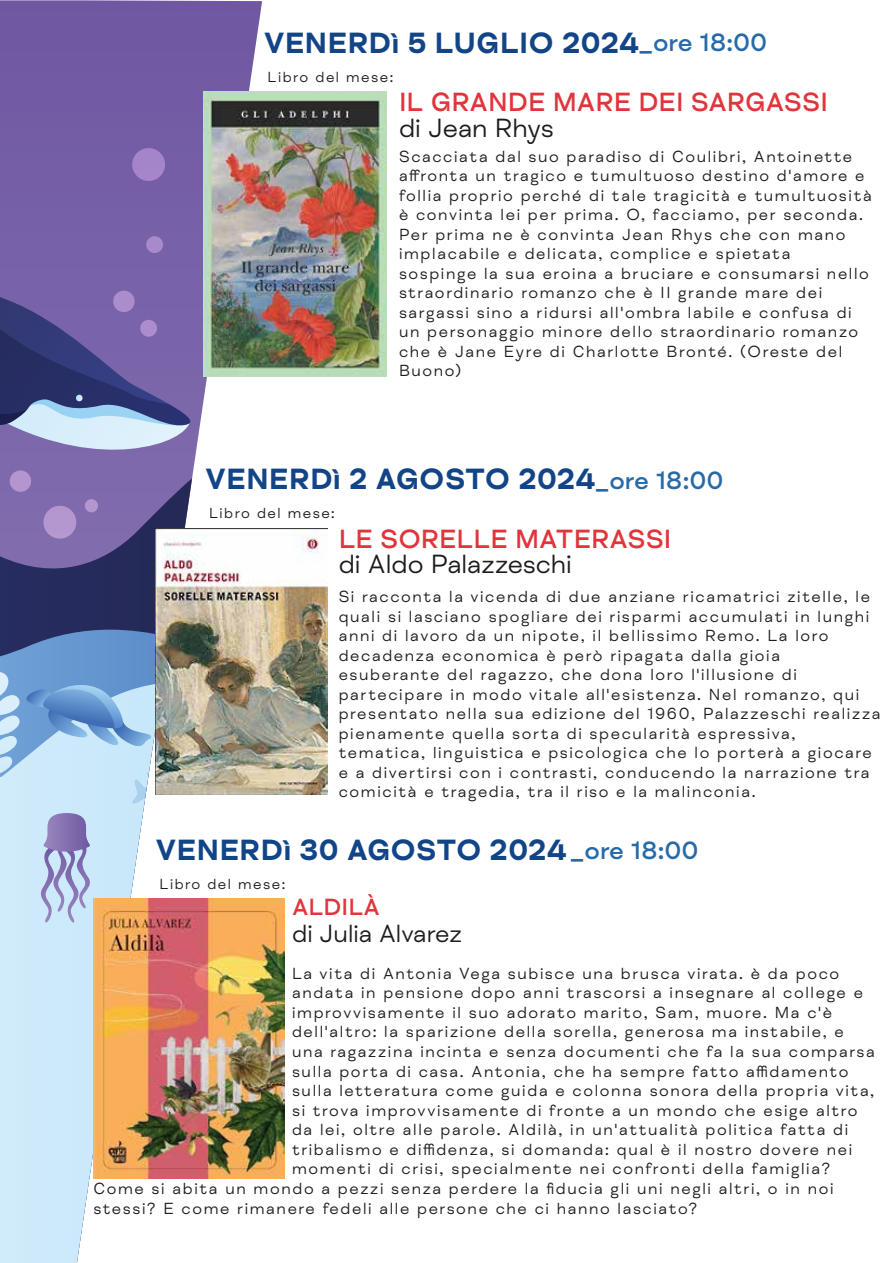
<style>
.page{position:relative;width:893px;height:1263px;background:#fff}
.page>*{position:absolute;margin:0;border:0;box-sizing:border-box;transform-origin:0 0}
.t1{font:700 30px "FS Meridian";color:#124488}
.t2{font:500 27px "FS Meridian";color:#e1353c}
.t3{font:27px "FS Meridian";color:#1d1d1b}
.t4{font:25.5px "FS Meridian";color:#1d1d1b}
.t5{font:500 24px "FS Meridian";color:#e1353c}
.t6{font:16.5px/19.5px "FS Meridian";letter-spacing:.1em;color:#1d1d1b}
.t7{font:15px "FS Meridian";letter-spacing:.1em;color:#1d1d1b}
.s1{font-weight:500;font-size:25.5px;color:#276aa9}
</style>
<div class="page">
<svg style="left:0;top:0;width:262px;height:1179px"></svg>
<svg style="left:0;top:478px;width:192px;height:701px"></svg>
<svg style="left:0;top:630px;width:169px;height:549px"></svg>
<div style="left:0;top:125px;width:190px;height:128px;background:#755fa6"></div>
<svg style="left:0;top:253px;width:209px;height:199px"></svg>
<div style="left:10px;top:470px;width:21px;height:22px;background:#b495cf;border-radius:50%"></div>
<div style="left:85px;top:499px;width:13px;height:13px;background:#b496cf;border-radius:50%"></div>
<div style="left:43px;top:506px;width:33px;height:33px;background:#b597cf;border-radius:50%"></div>
<div style="left:140px;top:320px;width:17px;height:17px;background:#ab8dcd;border-radius:50%"></div>
<div style="left:146px;top:236px;width:17px;height:17px;background:#a889cb;border-radius:50%"></div>
<div style="left:113px;top:291px;width:22px;height:21px;background:#ab8ccc;border-radius:50%"></div>
<div style="left:132px;top:148px;width:33px;height:33px;background:#a485ca;border-radius:50%"></div>
<svg style="left:0;top:924px;width:162px;height:339px"></svg>
<img style="left:203px;top:91px;width:183px;height:286px">
<img style="left:155px;top:528px;width:172px;height:267px">
<img style="left:93px;top:898px;width:192px;height:280px">
<svg style="left:0;top:672px;width:262px;height:252px"></svg>
<h1 class="t1" style="left:264px;top:25px;width:505px">VENERDì 5 LUGLIO 2024<span class="s1">_ore 18:00</span></h1>
<p class="t7" style="left:268px;top:69px;width:127px">Libro del mese:</p>
<h2 class="t2" style="left:399px;top:87px;width:430px">IL GRANDE MARE DEI SARGASSI</h2>
<h2 class="t3" style="left:399px;top:113px;width:156px">di Jean Rhys</h2>
<p class="t6" style="left:399px;top:147px;width:474px">Scacciata dal suo paradiso di Coulibri, Antoinette affronta un tragico e tumultuoso destino d'amore e follia proprio perché di tale tragicità e tumultuosità è convinta lei per prima. O, facciamo, per seconda.<br>Per prima ne è convinta Jean Rhys che con mano implacabile e delicata, complice e spietata<br>sospinge la sua eroina a bruciare e consumarsi nello straordinario romanzo che è II grande mare dei sargassi sino a ridursi all'ombra labile e confusa di un personaggio minore dello straordinario romanzo che è Jane Eyre di Charlotte Bronté. (Oreste del Buono)</p>
<h1 class="t1" style="left:205px;top:461px;width:520px">VENERDì 2 AGOSTO 2024<span class="s1">_ore 18:00</span></h1>
<p class="t7" style="left:209px;top:505px;width:127px">Libro del mese:</p>
<h2 class="t2" style="left:339px;top:523px;width:334px">LE SORELLE MATERASSI</h2>
<h2 class="t3" style="left:339px;top:549px;width:235px">di Aldo Palazzeschi</h2>
<p class="t6" style="left:339px;top:587px;width:543px">Si racconta la vicenda di due anziane ricamatrici zitelle, le quali si lasciano spogliare dei risparmi accumulati in lunghi anni di lavoro da un nipote, il bellissimo Remo. La loro decadenza economica è però ripagata dalla gioia esuberante del ragazzo, che dona loro l'illusione di partecipare in modo vitale all'esistenza. Nel romanzo, qui presentato nella sua edizione del 1960, Palazzeschi realizza pienamente quella sorta di specularità espressiva, tematica, linguistica e psicologica che lo porterà a giocare e a divertirsi con i contrasti, conducendo la narrazione tra comicità e tragedia, tra il riso e la malinconia.</p>
<h1 class="t1" style="left:156px;top:832px;width:545px">VENERDì 30 AGOSTO 2024<span class="s1">_ore 18:00</span></h1>
<p class="t7" style="left:159px;top:875px;width:127px">Libro del mese:</p>
<h3 class="t5" style="left:292px;top:893px;width:89px">ALDILÀ</h3>
<h3 class="t4" style="left:292px;top:919px;width:171px">di Julia Alvarez</h3>
<p class="t6" style="left:292px;top:964px;width:549px">La vita di Antonia Vega subisce una brusca virata. è da poco</p>
<p class="t6" style="left:292px;top:983px;width:572px">andata in pensione dopo anni trascorsi a insegnare al college e</p>
<p class="t6" style="left:292px;top:1003px;width:541px">improvvisamente il suo adorato marito, Sam, muore. Ma c'è</p>
<p class="t6" style="left:292px;top:1023px;width:553px">dell'altro: la sparizione della sorella, generosa ma instabile, e</p>
<p class="t6" style="left:292px;top:1042px;width:584px">una ragazzina incinta e senza documenti che fa la sua comparsa</p>
<p class="t6" style="left:292px;top:1062px;width:558px">sulla porta di casa. Antonia, che ha sempre fatto affidamento</p>
<p class="t6" style="left:292px;top:1081px;width:584px">sulla letteratura come guida e colonna sonora della propria vita,</p>
<p class="t6" style="left:292px;top:1101px;width:567px">si trova improvvisamente di fronte a un mondo che esige altro</p>
<p class="t6" style="left:292px;top:1120px;width:558px">da lei, oltre alle parole. Aldilà, in un'attualità politica fatta di</p>
<p class="t6" style="left:292px;top:1140px;width:562px">tribalismo e diffidenza, si domanda: qual è il nostro dovere nei</p>
<p class="t6" style="left:292px;top:1159px;width:540px">momenti di crisi, specialmente nei confronti della famiglia?</p>
<p class="t6" style="left:93px;top:1179px;width:742px">Come si abita un mondo a pezzi senza perdere la fiducia gli uni negli altri, o in noi</p>
<p class="t6" style="left:93px;top:1199px;width:605px">stessi? E come rimanere fedeli alle persone che ci hanno lasciato?</p>
</div>
